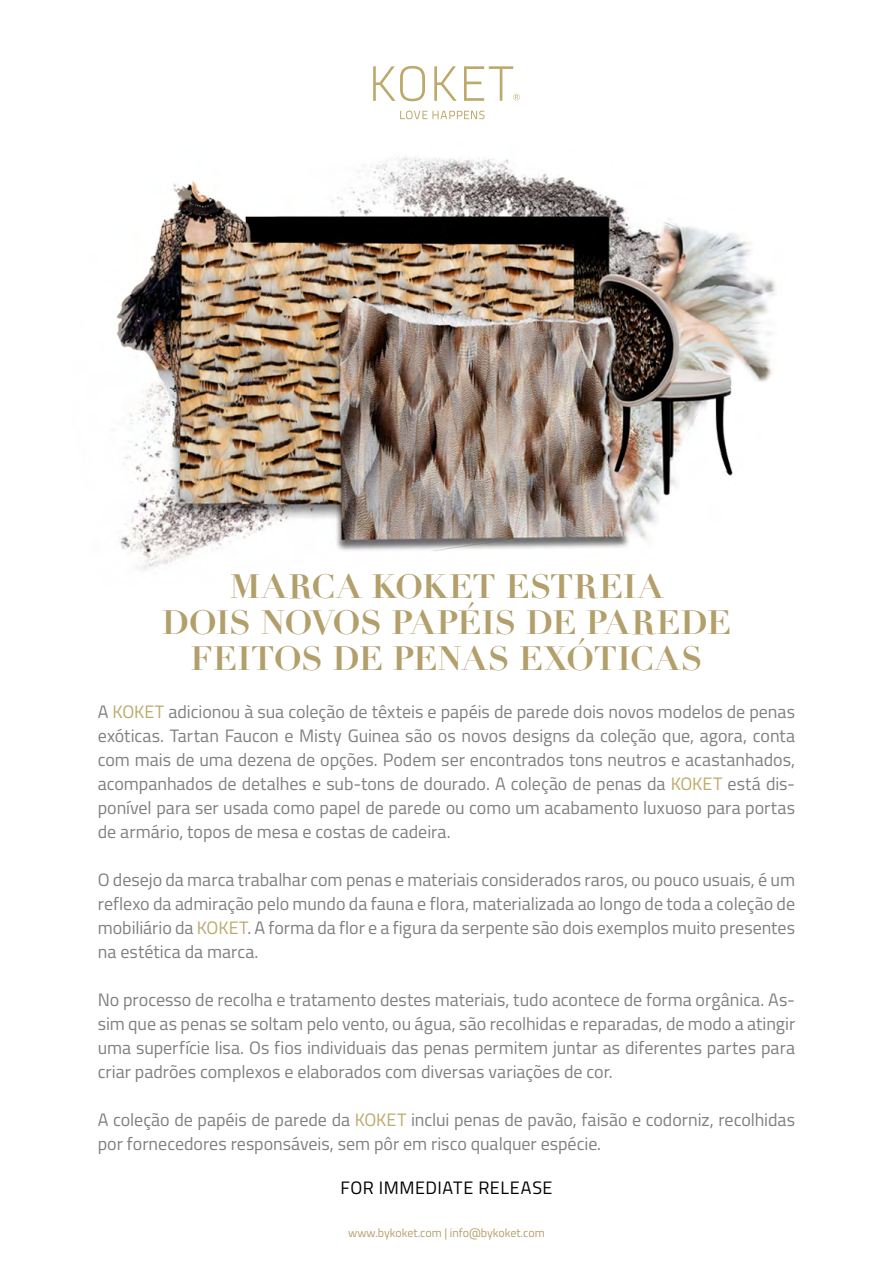
<style>
.page{position:relative;width:893px;height:1263px;background:#fff}
.page>*{position:absolute;margin:0;border:0;box-sizing:border-box;transform-origin:0 0}
.t1{font:700 33px/36px "Didot";color:#b29f6a;text-align:center}
.t2{font:18px/24px "Titillium";letter-spacing:-.005em;color:#818081;text-align:justify}
.t3{font:18px "Titillium";letter-spacing:.025em;color:#000}
.t4{font:12px "Titillium";letter-spacing:-.005em;color:#b3a06b}
.s1{color:#bca96b}
</style>
<div class="page">
<svg style="left:373px;top:66px;width:52px;height:35px"></svg>
<svg style="left:434px;top:66px;width:23px;height:35px"></svg>
<svg style="left:464px;top:66px;width:56px;height:35px"></svg>
<svg style="left:400px;top:111px;width:84px;height:8px"></svg>
<img style="left:116px;top:157px;width:660px;height:413px">
<h1 class="t1" style="left:162px;top:569px;width:570px">MARCA KOKET ESTREIA<br>DOIS NOVOS PAPÉIS DE PAREDE<br>FEITOS DE PENAS EXÓTICAS</h1>
<p class="t2" style="left:98px;top:698px;width:699px">A <span class="s1">KOKET</span> adicionou à sua coleção de têxteis e papéis de parede dois novos modelos de penas exóticas. Tartan Faucon e Misty Guinea são os novos designs da coleção que, agora, conta com mais de uma dezena de opções. Podem ser encontrados tons neutros e acastanhados, acompanhados de detalhes e sub-tons de dourado. A coleção de penas da <span class="s1">KOKET</span> está dis&shy;ponível para ser usada como papel de parede ou como um acabamento luxuoso para portas de armário, topos de mesa e costas de cadeira.</p>
<p class="t2" style="left:98px;top:866px;width:699px">O desejo da marca trabalhar com penas e materiais considerados raros, ou pouco usuais, é um reflexo da admiração pelo mundo da fauna e flora, materializada ao longo de toda a coleção de mobiliário da <span class="s1">KOKET</span>. A forma da flor e a figura da serpente são dois exemplos muito presentes na estética da marca.</p>
<p class="t2" style="left:98px;top:986px;width:699px">No processo de recolha e tratamento destes materiais, tudo acontece de forma orgânica. As&shy;sim que as penas se soltam pelo vento, ou água, são recolhidas e reparadas, de modo a atingir uma superfície lisa. Os fios individuais das penas permitem juntar as diferentes partes para criar padrões complexos e elaborados com diversas variações de cor.</p>
<p class="t2" style="left:98px;top:1106px;width:699px">A coleção de papéis de parede da <span class="s1">KOKET</span> inclui penas de pavão, faisão e codorniz, recolhidas por fornecedores responsáveis, sem pôr em risco qualquer espécie.</p>
<p class="t3" style="left:340px;top:1175px;width:214px">FOR IMMEDIATE RELEASE</p>
<p class="t4" style="left:348px;top:1224px;width:198px">www.bykoket.com | info@bykoket.com</p>
</div>
